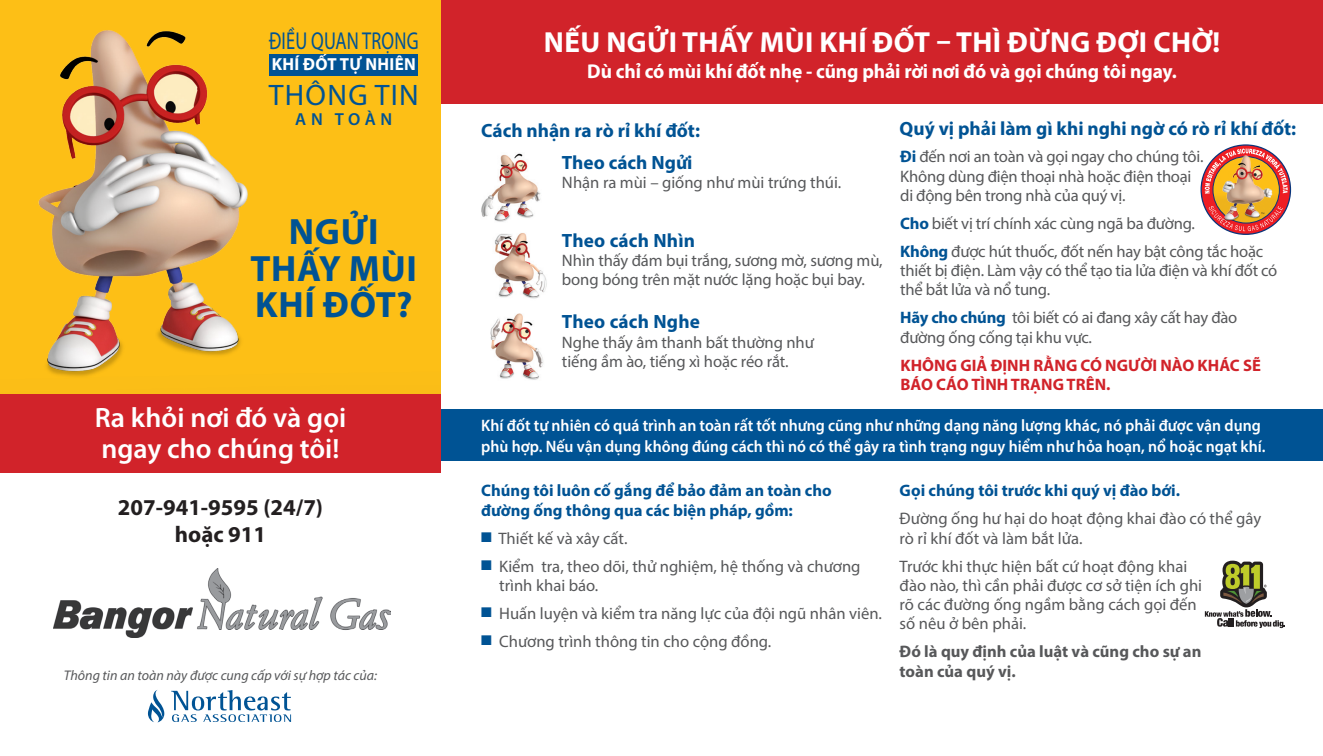
<style>
.page{position:relative;width:1323px;height:756px;background:#fff}
.page>*{position:absolute;margin:0;border:0;box-sizing:border-box;transform-origin:0 0}
.t1{font:700 36.75px/36.8px "Myriad Pro";letter-spacing:.02em;color:#005394;text-align:center}
.t2{font:29.75px "Myriad Pro";letter-spacing:.045em;color:#005394}
.t3{font:700 29.05px "Myriad Pro";letter-spacing:.015em;color:#fff}
.t4{font:600 28px/31.5px "Myriad Pro";color:#fff}
.t5{font:24.5px "Myriad Pro";letter-spacing:.01em;color:#005394;scale:.75 1}
.t6{font:700 22.75px "Myriad Pro";color:#231f20}
.t7{font:700 19.95px "Myriad Pro";letter-spacing:-.005em;color:#fff}
.t8{font:700 19.25px "Myriad Pro";color:#005394}
.t9{font:700 17.5px "Myriad Pro";letter-spacing:.02em;color:#fff}
.t10{font:600 17.5px "Myriad Pro";letter-spacing:.265em;color:#005394}
.t11{font:16.62px/19.2px "Myriad Pro";letter-spacing:-.005em;color:#57585a}
.t12{font:600 16.62px/21px "Myriad Pro";color:#fff;scale:.95 1}
.t13{font:700 16.62px/19.2px "Myriad Pro";color:#005394}
.t14{font:700 16.62px/19.2px "Myriad Pro";letter-spacing:.005em;color:#d1232a}
.t15{font:700 16.62px/19.2px "Myriad Pro";color:#57585a}
.t16{font:italic 14px "Myriad Pro";color:#57585a}
.s1{font-weight:700;color:#005394}
.s2{color:#005394}
</style>
<div class="page">
<div style="left:0;top:0;width:441px;height:394px;background:#fdbf16"></div>
<img style="left:19px;top:10px;width:251px;height:381px">
<div style="left:441px;top:410px;width:882px;height:51px;background:#005394"></div>
<div style="left:441px;top:0;width:882px;height:103px;background:#d1232a"></div>
<svg style="left:1205px;top:561px;width:80px;height:67px"></svg>
<div style="left:270px;top:54px;width:148px;height:21px;background:#005394"></div>
<div style="left:0;top:394px;width:441px;height:78px;background:#d1232a"></div>
<img style="left:481px;top:153px;width:60px;height:69px">
<img style="left:494px;top:233px;width:53px;height:66px">
<img style="left:490px;top:313px;width:54px;height:67px">
<img style="left:1200px;top:144px;width:92px;height:91px">
<img style="left:1205px;top:149px;width:83px;height:45px">
<svg style="left:1209px;top:206px;width:74px;height:25px;background:#da7b5e"></svg>
<svg style="left:171px;top:690px;width:120px;height:32px"></svg>
<svg style="left:148px;top:690px;width:16px;height:32px"></svg>
<img style="left:53px;top:568px;width:338px;height:70px">
<p class="t5" style="left:269px;top:26px;width:201px">ĐIỀU QUAN TRỌNG</p>
<p class="t9" style="left:272px;top:53px;width:146px">KHÍ ĐỐT TỰ NHIÊN</p>
<p class="t2" style="left:269px;top:77px;width:152px">THÔNG TIN</p>
<p class="t10" style="left:295px;top:108px;width:99px">AN TOÀN</p>
<p class="t1" style="left:250px;top:212px;width:168px">NGỬI<br>THẤY MÙI<br>KHÍ ĐỐT?</p>
<p class="t4" style="left:95px;top:401px;width:253px">Ra khỏi nơi đó và gọi ngay cho chúng tôi!</p>
<p class="t6" style="left:118px;top:493px;width:207px">207-941-9595 (24/7)</p>
<p class="t6" style="left:175px;top:519px;width:93px">hoặc 911</p>
<p class="t16" style="left:64px;top:666px;width:315px">Thông tin an toàn này được cung cấp với sự hợp tác của:</p>
<p class="t3" style="left:544px;top:23px;width:678px">NẾU NGỬI THẤY MÙI KHÍ ĐỐT – THÌ ĐỪNG ĐỢI CHỜ!</p>
<p class="t7" style="left:587px;top:58px;width:591px">Dù chỉ có mùi khí đốt nhẹ - cũng phải rời nơi đó và gọi chúng tôi ngay.</p>
<p class="t8" style="left:900px;top:116px;width:398px">Quý vị phải làm gì khi nghi ngờ có rò rỉ khí đốt:</p>
<p class="t11" style="left:900px;top:147px;width:305px"><span class="s1">Đi</span> đến nơi an toàn và gọi ngay cho chúng tôi.<br>Không dùng điện thoại nhà hoặc điện thoại di động bên trong nhà của quý vị.</p>
<p class="t11" style="left:900px;top:213px;width:296px"><span class="s1">Cho</span> biết vị trí chính xác cùng ngã ba đường.</p>
<p class="t11" style="left:900px;top:241px;width:379px"><span class="s1">Không</span> được hút thuốc, đốt nến hay bật công tắc hoặc thiết bị điện. Làm vậy có thể tạo tia lửa điện và khí đốt có thể bắt lửa và nổ tung.</p>
<p class="t11" style="left:900px;top:308px;width:339px"><span class="s1">Hãy cho chúng</span> tôi biết có ai đang xây cất hay đào đường ống cống tại khu vực.</p>
<p class="t14" style="left:900px;top:355px;width:362px">KHÔNG GIẢ ĐỊNH RẰNG CÓ NGƯỜI NÀO KHÁC SẼ<br>BÁO CÁO TÌNH TRẠNG TRÊN.</p>
<p class="t12" style="left:481px;top:414px;width:827px">Khí đốt tự nhiên có quá trình an toàn rất tốt nhưng cũng như những dạng năng lượng khác, nó phải được vận dụng phù hợp. Nếu vận dụng không đúng cách thì nó có thể gây ra tình trạng nguy hiểm như hỏa hoạn, nổ hoặc ngạt khí.</p>
<p class="t8" style="left:481px;top:118px;width:220px">Cách nhận ra rò rỉ khí đốt:</p>
<p class="t8" style="left:562px;top:150px;width:132px">Theo cách Ngửi</p>
<p class="t11" style="left:562px;top:173px;width:281px">Nhận ra mùi – giống như mùi trứng thúi.</p>
<p class="t8" style="left:562px;top:228px;width:135px">Theo cách Nhìn</p>
<p class="t11" style="left:562px;top:250px;width:322px">Nhìn thấy đám bụi trắng, sương mờ, sương mù, bong bóng trên mặt nước lặng hoặc bụi bay.</p>
<p class="t8" style="left:562px;top:309px;width:140px">Theo cách Nghe</p>
<p class="t11" style="left:562px;top:332px;width:253px">Nghe thấy âm thanh bất thường như tiếng ầm ào, tiếng xì hoặc réo rắt.</p>
<p class="t13" style="left:481px;top:481px;width:352px">Chúng tôi luôn cố gắng để bảo đảm an toàn cho đường ống thông qua các biện pháp, gồm:</p>
<p class="t11" style="left:481px;top:528px;width:148px"><span class="s2">■</span> Thiết kế và xây cất.</p>
<p class="t11" style="left:499px;top:556px;width:363px;text-indent:-18px"><span class="s2">■</span> Kiểm tra, theo dõi, thử nghiệm, hệ thống và chương trình khai báo.</p>
<p class="t11" style="left:481px;top:603px;width:402px"><span class="s2">■</span> Huấn luyện và kiểm tra năng lực của đội ngũ nhân viên.</p>
<p class="t11" style="left:481px;top:631px;width:292px"><span class="s2">■</span> Chương trình thông tin cho cộng đồng.</p>
<p class="t13" style="left:900px;top:481px;width:282px">Gọi chúng tôi trước khi quý vị đào bới.</p>
<p class="t11" style="left:900px;top:509px;width:363px">Đường ống hư hại do hoạt động khai đào có thể gây rò rỉ khí đốt và làm bắt lửa.</p>
<p class="t11" style="left:900px;top:556px;width:304px">Trước khi thực hiện bất cứ hoạt động khai đào nào, thì cần phải được cơ sở tiện ích ghi rõ các đường ống ngầm bằng cách gọi đến số nêu ở bên phải.</p>
<p class="t15" style="left:900px;top:642px;width:303px">Đó là quy định của luật và cũng cho sự an toàn của quý vị.</p>
</div>
